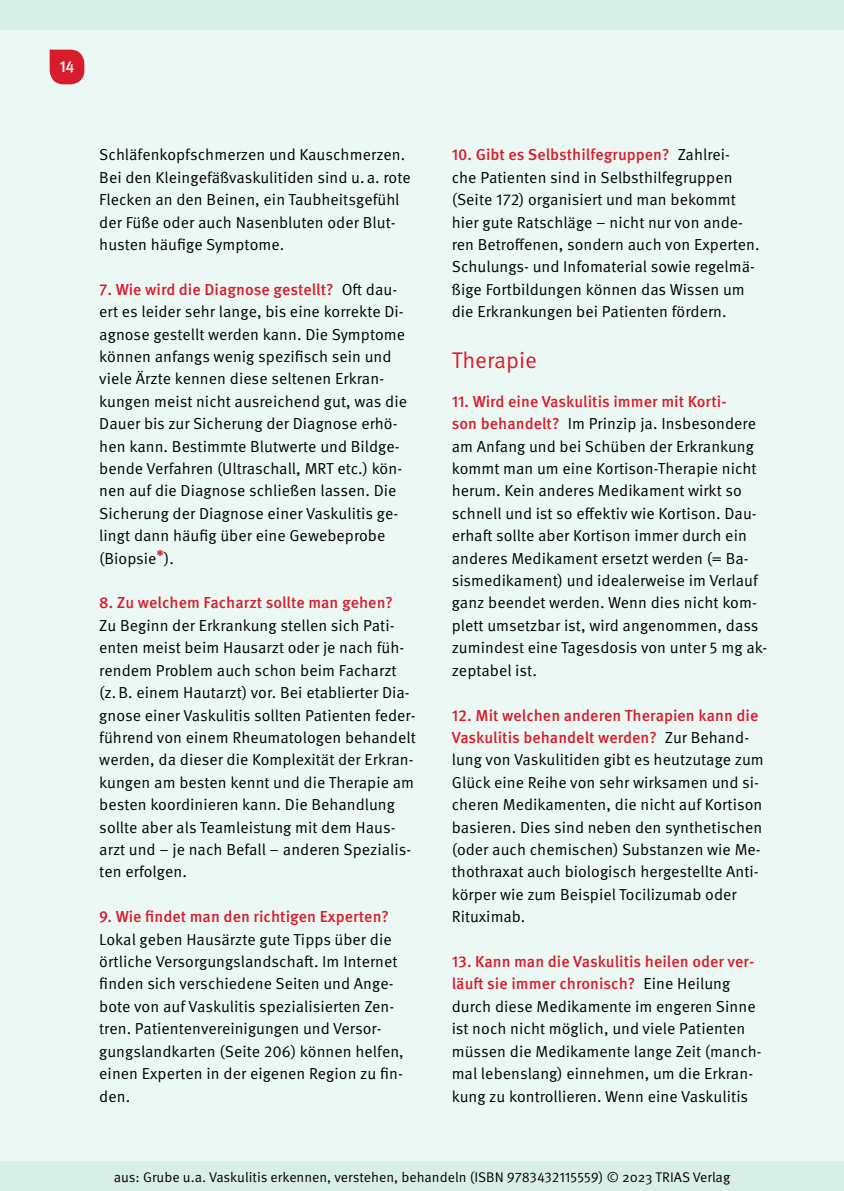
<style>
.page{position:relative;width:844px;height:1191px;background:#fff}
.page>*{position:absolute;margin:0;border:0;box-sizing:border-box;transform-origin:0 0}
.t1{font:22.75px "Meta Pro Norm";color:#d91c2b}
.t2{font:15.92px/22.4px "Meta Pro Norm";letter-spacing:.005em;color:#000}
.t3{font:500 15.92px/22.4px "Meta Pro";letter-spacing:.005em;color:#d91c2b}
.t4{font:500 15.92px "Meta Pro";color:#fff}
.t5{font:14px "Meta Pro Norm";color:#000}
.t6{font:9.28px "Thieme Gulliver 2011";color:#d91c2b}
.s1{font-family:"Meta Pro Norm";font-weight:400;color:#000}
.s2{font-family:"Meta Pro";font-weight:500;color:#d91c2b}
</style>
<div class="page">
<div style="left:0;top:0;width:843px;height:1191px;background:#d7efe7"></div>
<div style="left:0;top:30px;width:843px;height:1131px;background:#ecf8f4"></div>
<svg style="left:50px;top:50px;width:34px;height:34px"></svg>
<p class="t4" style="left:60px;top:55px;width:16px">14</p>
<p class="t2" style="left:99px;top:142px;width:313px">Schläfenkopfschmerzen und Kauschmerzen.<br>Bei den Kleingefäßvaskulitiden sind u.a. rote Flecken an den Beinen, ein Taubheitsgefühl der Füße oder auch Nasenbluten oder Blut&shy;husten häufige Symptome.</p>
<p class="t3" style="left:99px;top:277px;width:299px">7. Wie wird die Diagnose gestellt? <span class="s1">Oft dau-</span></p>
<p class="t2" style="left:99px;top:299px;width:309px">ert es leider sehr lange, bis eine korrekte Di&shy;agnose gestellt werden kann. Die Symptome können anfangs wenig spezifisch sein und viele Ärzte kennen diese seltenen Erkran&shy;kungen meist nicht ausreichend gut, was die Dauer bis zur Sicherung der Diagnose erhö&shy;hen kann. Bestimmte Blutwerte und Bildge&shy;bende Verfahren (Ultraschall, MRT etc.) kön&shy;nen auf die Diagnose schließen lassen. Die Sicherung der Diagnose einer Vaskulitis ge&shy;lingt dann häufig über eine Gewebeprobe (Biopsie</p>
<p class="t6" style="left:156px;top:545px;width:9px">✱</p>
<p class="t2" style="left:164px;top:546px;width:11px">).</p>
<p class="t3" style="left:99px;top:590px;width:295px">8. Zu welchem Facharzt sollte man gehen?</p>
<p class="t2" style="left:99px;top:613px;width:318px">Zu Beginn der Erkrankung stellen sich Pati&shy;enten meist beim Hausarzt oder je nach füh&shy;rendem Problem auch schon beim Facharzt (z.B. einem Hautarzt) vor. Bei etablierter Dia&shy;gnose einer Vaskulitis sollten Patienten feder&shy;führend von einem Rheumatologen behandelt werden, da dieser die Komplexität der Erkran&shy;kungen am besten kennt und die Therapie am besten koordinieren kann. Die Behandlung sollte aber als Teamleistung mit dem Haus&shy;arzt und – je nach Befall – anderen Spezialis&shy;ten erfolgen.</p>
<p class="t3" style="left:99px;top:904px;width:291px">9. Wie findet man den richtigen Experten?</p>
<p class="t2" style="left:99px;top:927px;width:306px">Lokal geben Hausärzte gute Tipps über die örtliche Versorgungslandschaft. Im Internet finden sich verschiedene Seiten und Ange&shy;bote von auf Vaskulitis spezialisierten Zen&shy;tren. Patientenvereinigungen und Versor&shy;gungslandkarten (Seite 206) können helfen, einen Experten in der eigenen Region zu fin&shy;den.</p>
<p class="t3" style="left:451px;top:143px;width:280px">10. Gibt es Selbsthilfegruppen? <span class="s1">Zahlrei-</span></p>
<p class="t2" style="left:451px;top:165px;width:309px">che Patienten sind in Selbsthilfegruppen (Seite 172) organisiert und man bekommt hier gute Ratschläge – nicht nur von ande&shy;ren Betroffenen, sondern auch von Experten.<br>Schulungs- und Infomaterial sowie regelmä&shy;ßige Fortbildungen können das Wissen um die Erkrankungen bei Patienten fördern.</p>
<h1 class="t1" style="left:451px;top:343px;width:87px">Therapie</h1>
<p class="t3" style="left:451px;top:389px;width:276px">11. Wird eine Vaskulitis immer mit Korti-</p>
<p class="t2" style="left:451px;top:411px;width:317px"><span class="s2">son behandelt?</span> Im Prinzip ja. Insbesondere am Anfang und bei Schüben der Erkrankung kommt man um eine Kortison-Therapie nicht herum. Kein anderes Medikament wirkt so schnell und ist so effektiv wie Kortison. Dau&shy;erhaft sollte aber Kortison immer durch ein anderes Medikament ersetzt werden (= Ba&shy;sismedikament) und idealerweise im Verlauf ganz beendet werden. Wenn dies nicht kom&shy;plett umsetzbar ist, wird angenommen, dass zumindest eine Tagesdosis von unter 5 mg ak&shy;zeptabel ist.</p>
<p class="t3" style="left:451px;top:703px;width:308px">12. Mit welchen anderen Therapien kann die<br>Vaskulitis behandelt werden? <span class="s1">Zur Behand-</span></p>
<p class="t2" style="left:451px;top:747px;width:313px">lung von Vaskulitiden gibt es heutzutage zum Glück eine Reihe von sehr wirksamen und si&shy;cheren Medikamenten, die nicht auf Kortison basieren. Dies sind neben den synthetischen (oder auch chemischen) Substanzen wie Me&shy;thothraxat auch biologisch hergestellte Anti&shy;körper wie zum Beispiel Tocilizumab oder Rituximab.</p>
<p class="t3" style="left:451px;top:949px;width:304px">13. Kann man die Vaskulitis heilen oder ver&shy;läuft sie immer chronisch? <span class="s1">Eine Heilung</span></p>
<p class="t2" style="left:451px;top:994px;width:311px">durch diese Medikamente im engeren Sinne ist noch nicht möglich, und viele Patienten müssen die Medikamente lange Zeit (manch&shy;mal lebenslang) einnehmen, um die Erkran&shy;kung zu kontrollieren. Wenn eine Vaskulitis</p>
<p class="t5" style="left:114px;top:1166px;width:618px">aus: Grube u.a. Vaskulitis erkennen, verstehen, behandeln (ISBN 9783432115559) © 2023 TRIAS Verlag</p>
</div>
